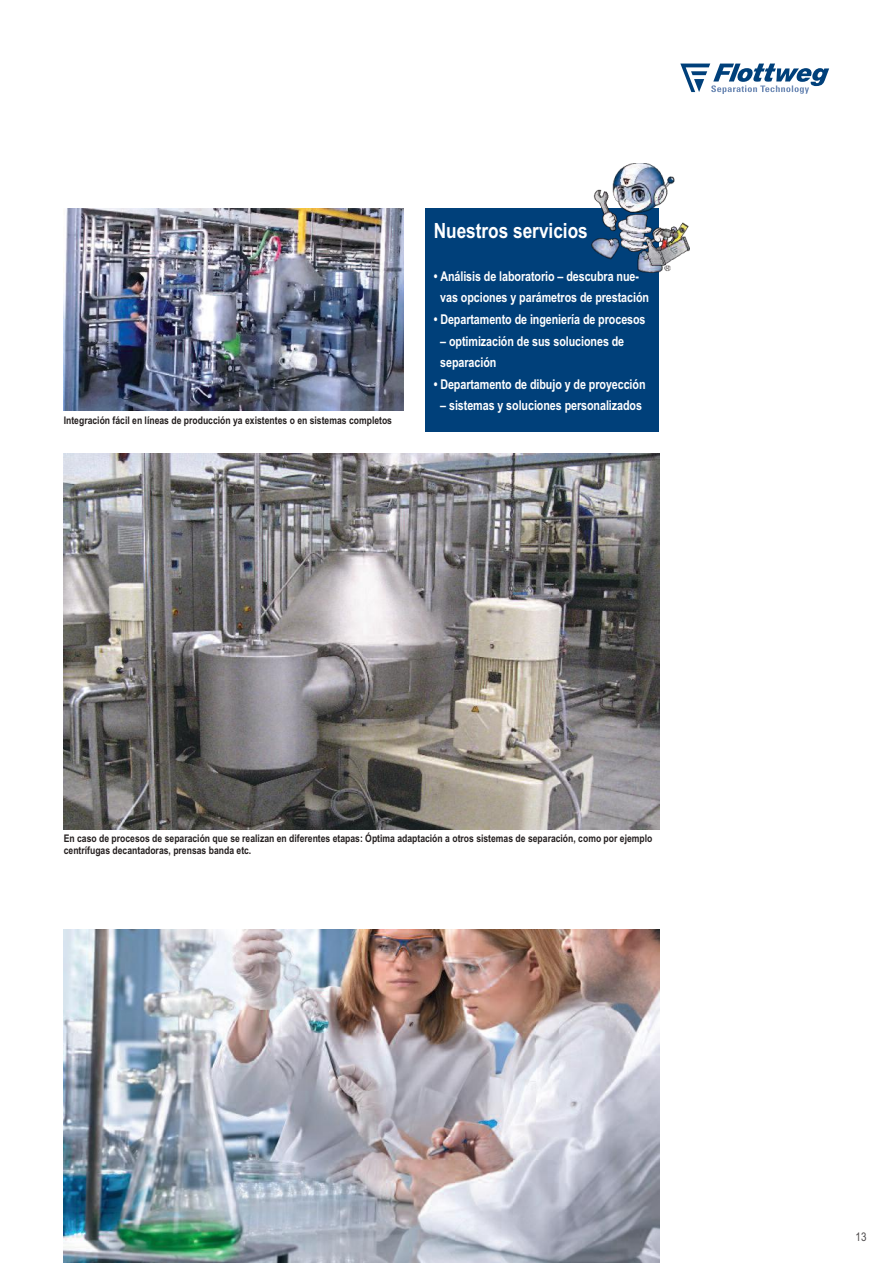
<style>
.page{position:relative;width:893px;height:1263px;background:#fff}
.page>*{position:absolute;margin:0;border:0;box-sizing:border-box;transform-origin:0 0}
.t1{font:700 21px "Arial Narrow";color:#fff}
.t2{font:700 13.5px/21.6px "Arial Narrow";letter-spacing:-.005em;color:#fff}
.t3{font:12px "Arial Narrow";color:#4e4b4c}
.t4{font:700 10.5px/12px "Arial Narrow";color:#241f1f}
</style>
<div class="page">
<svg style="left:680px;top:64px;width:149px;height:30px"></svg>
<img style="left:64px;top:208px;width:340px;height:202px">
<img style="left:64px;top:454px;width:595px;height:375px">
<img style="left:64px;top:930px;width:595px;height:333px">
<div style="left:425px;top:208px;width:234px;height:224px;background:#00407a"></div>
<img style="left:591px;top:163px;width:99px;height:109px">
<p class="t4" style="left:64px;top:414px;width:330px">Integración fácil en líneas de producción ya existentes o en sistemas completos</p>
<h1 class="t1" style="left:434px;top:218px;width:156px">Nuestros servicios</h1>
<p class="t2" style="left:440px;top:265px;width:210px;text-indent:-7px">• Análisis de laboratorio – descubra nue&shy;vas opciones y parámetros de prestación</p>
<p class="t2" style="left:434px;top:309px;width:213px">• Departamento de ingeniería de procesos</p>
<p class="t2" style="left:440px;top:330px;width:185px">– optimización de sus soluciones de separación</p>
<p class="t2" style="left:434px;top:373px;width:213px">• Departamento de dibujo y de proyección</p>
<p class="t2" style="left:440px;top:395px;width:203px">– sistemas y soluciones personalizados</p>
<p class="t4" style="left:64px;top:833px;width:590px">En caso de procesos de separación que se realizan en diferentes etapas: Óptima adaptación a otros sistemas de separación, como por ejemplo centrífugas decantadoras, prensas banda etc.</p>
<p class="t3" style="left:856px;top:1229px;width:12px">13</p>
</div>
